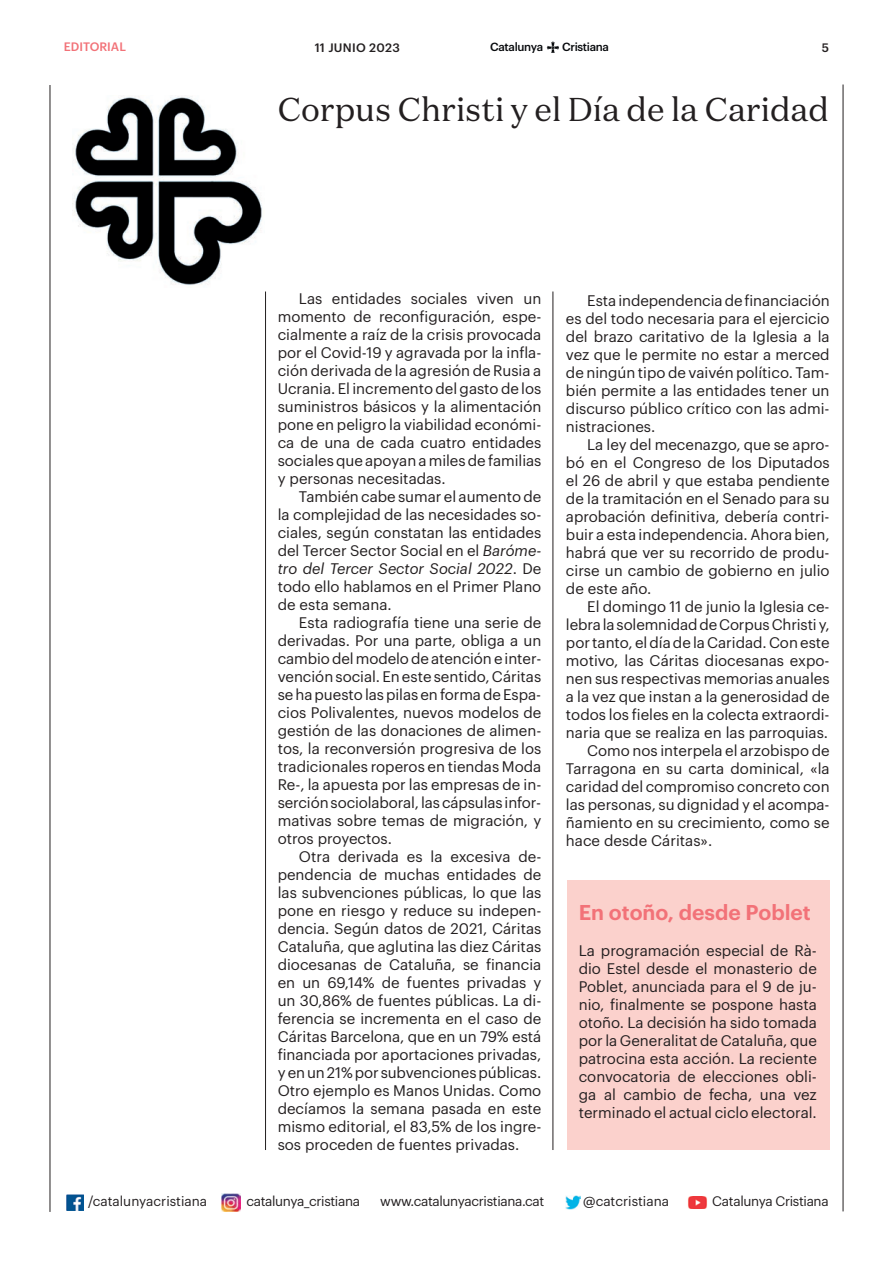
<style>
.page{position:relative;width:893px;height:1263px;background:#fff}
.page>*{position:absolute;margin:0;border:0;box-sizing:border-box;transform-origin:0 0}
.t1{font:33px "Domaine Text";color:#231f20}
.t2{font:600 21px "Graphik";color:#f27278}
.t3{font:15px/18px "Graphik";color:#231f20;text-align:justify}
.t4{font:13.5px "Graphik";letter-spacing:-.025em;color:#231f20}
.t5{font:13.5px "Graphik";color:#231f20}
.t6{font:500 12px "Graphik";letter-spacing:.025em;color:#231f20}
.t7{font:500 12px "Graphik";color:#f27278}
.t8{font:500 11.55px "Graphik";letter-spacing:-.03em;color:#07090c}
.s1{font-style:italic}
</style>
<div class="page">
<svg style="left:547px;top:42px;width:12px;height:11px"></svg>
<hr style="left:843px;top:85px;width:1px;height:1126px;background:#231f20">
<hr style="left:50px;top:85px;width:1px;height:1127px;background:#231f20">
<img style="left:222px;top:1193px;width:19px;height:19px">
<img style="left:688px;top:1196px;width:19px;height:13px">
<img style="left:67px;top:1194px;width:16px;height:17px">
<img style="left:566px;top:1196px;width:15px;height:13px">
<hr style="left:553px;top:291px;width:1px;height:859px;background:#231f20">
<hr style="left:265px;top:291px;width:1px;height:859px;background:#231f20">
<img style="left:72px;top:96px;width:190px;height:189px">
<div style="left:567px;top:881px;width:263px;height:269px;background:#fbd1cc"></div>
<p class="t7" style="left:64px;top:38px;width:64px">EDITORIAL</p>
<p class="t6" style="left:315px;top:38px;width:87px">11 JUNIO 2023</p>
<p class="t8" style="left:490px;top:38px;width:54px">Catalunya</p>
<p class="t8" style="left:562px;top:38px;width:48px">Cristiana</p>
<p class="t6" style="left:822px;top:38px;width:9px">5</p>
<h1 class="t1" style="left:278px;top:88px;width:553px">Corpus Christi y el Día de la Caridad</h1>
<p class="t3" style="left:278px;top:288px;width:265px;text-indent:21px">Las entidades sociales viven un momento de reconfiguración, espe&shy;cialmente a raíz de la crisis provocada por el Covid-19 y agravada por la infla&shy;ción derivada de la agresión de Rusia a Ucrania. El incremento del gasto de los suministros básicos y la alimentación pone en peligro la viabilidad económi&shy;ca de una de cada cuatro entidades sociales que apoyan a miles de familias y personas necesitadas.</p>
<p class="t3" style="left:278px;top:486px;width:265px;text-indent:21px">También cabe sumar el aumento de la complejidad de las necesidades so&shy;ciales, según constatan las entidades del Tercer Sector Social en el <span class="s1">Baróme&shy;tro del Tercer Sector Social 2022</span>. De todo ello hablamos en el Primer Plano de esta semana.</p>
<p class="t3" style="left:278px;top:612px;width:265px;text-indent:21px">Esta radiografía tiene una serie de derivadas. Por una parte, obliga a un cambio del modelo de atención e inter&shy;vención social. En este sentido, Cáritas se ha puesto las pilas en forma de Espa&shy;cios Polivalentes, nuevos modelos de gestión de las donaciones de alimen&shy;tos, la reconversión progresiva de los tradicionales roperos en tiendas Moda Re-, la apuesta por las empresas de in&shy;serción sociolaboral, las cápsulas infor&shy;mativas sobre temas de migración, y otros proyectos.</p>
<p class="t3" style="left:278px;top:846px;width:265px;text-indent:21px">Otra derivada es la excesiva de&shy;pendencia de muchas entidades de las subvenciones públicas, lo que las pone en riesgo y reduce su indepen&shy;dencia. Según datos de 2021, Cáritas Cataluña, que aglutina las diez Cáritas diocesanas de Cataluña, se financia en un 69,14% de fuentes privadas y un 30,86% de fuentes públicas. La di&shy;ferencia se incrementa en el caso de Cáritas Barcelona, que en un 79% está financiada por aportaciones privadas, y en un 21% por subvenciones públicas.<br>Otro ejemplo es Manos Unidas. Como decíamos la semana pasada en este mismo editorial, el 83,5% de los ingre&shy;sos proceden de fuentes privadas.</p>
<p class="t3" style="left:566px;top:290px;width:265px;text-indent:21px">Esta independencia de financiación es del todo necesaria para el ejercicio del brazo caritativo de la Iglesia a la vez que le permite no estar a merced de ningún tipo de vaivén político. Tam&shy;bién permite a las entidades tener un discurso público crítico con las admi&shy;nistraciones.</p>
<p class="t3" style="left:566px;top:434px;width:265px;text-indent:21px">La ley del mecenazgo, que se apro&shy;bó en el Congreso de los Diputados el 26 de abril y que estaba pendiente de la tramitación en el Senado para su aprobación definitiva, debería contri&shy;buir a esta independencia. Ahora bien, habrá que ver su recorrido de produ&shy;cirse un cambio de gobierno en julio de este año.</p>
<p class="t3" style="left:587px;top:596px;width:244px">El domingo 11 de junio la Iglesia ce-</p>
<p class="t3" style="left:566px;top:614px;width:265px">lebra la solemnidad de Corpus Christi y,</p>
<p class="t3" style="left:566px;top:632px;width:265px">por tanto, el día de la Caridad. Con este</p>
<p class="t3" style="left:566px;top:650px;width:265px">motivo, las Cáritas diocesanas expo-</p>
<p class="t3" style="left:566px;top:668px;width:265px">nen sus respectivas memorias anuales</p>
<p class="t3" style="left:566px;top:686px;width:265px">a la vez que instan a la generosidad de</p>
<p class="t3" style="left:566px;top:704px;width:265px">todos los fieles en la colecta extraordi-</p>
<p class="t3" style="left:566px;top:722px;width:264px">naria que se realiza en las parroquias.</p>
<p class="t3" style="left:587px;top:740px;width:244px">Como nos interpela el arzobispo de</p>
<p class="t3" style="left:566px;top:758px;width:265px">Tarragona en su carta dominical, «la</p>
<p class="t3" style="left:566px;top:776px;width:265px">caridad del compromiso concreto con</p>
<p class="t3" style="left:566px;top:794px;width:265px">las personas, su dignidad y el acompa-</p>
<p class="t3" style="left:566px;top:812px;width:265px">ñamiento en su crecimiento, como se</p>
<p class="t3" style="left:566px;top:830px;width:148px">hace desde Cáritas».</p>
<h2 class="t2" style="left:579px;top:896px;width:234px">En otoño, desde Poblet</h2>
<p class="t3" style="left:579px;top:940px;width:240px">La programación especial de Rà&shy;dio Estel desde el monasterio de Poblet, anunciada para el 9 de ju&shy;nio, finalmente se pospone hasta otoño. La decisión ha sido tomada por la Generalitat de Cataluña, que patrocina esta acción. La reciente convocatoria de elecciones obli&shy;ga al cambio de fecha, una vez terminado el actual ciclo electoral.</p>
<p class="t5" style="left:88px;top:1190px;width:120px">/catalunyacristiana</p>
<p class="t4" style="left:246px;top:1190px;width:115px">catalunya_cristiana</p>
<p class="t4" style="left:380px;top:1191px;width:166px">www.catalunyacristiana.cat</p>
<p class="t5" style="left:583px;top:1190px;width:87px">@catcristiana</p>
<p class="t4" style="left:712px;top:1190px;width:118px">Catalunya Cristiana</p>
</div>
